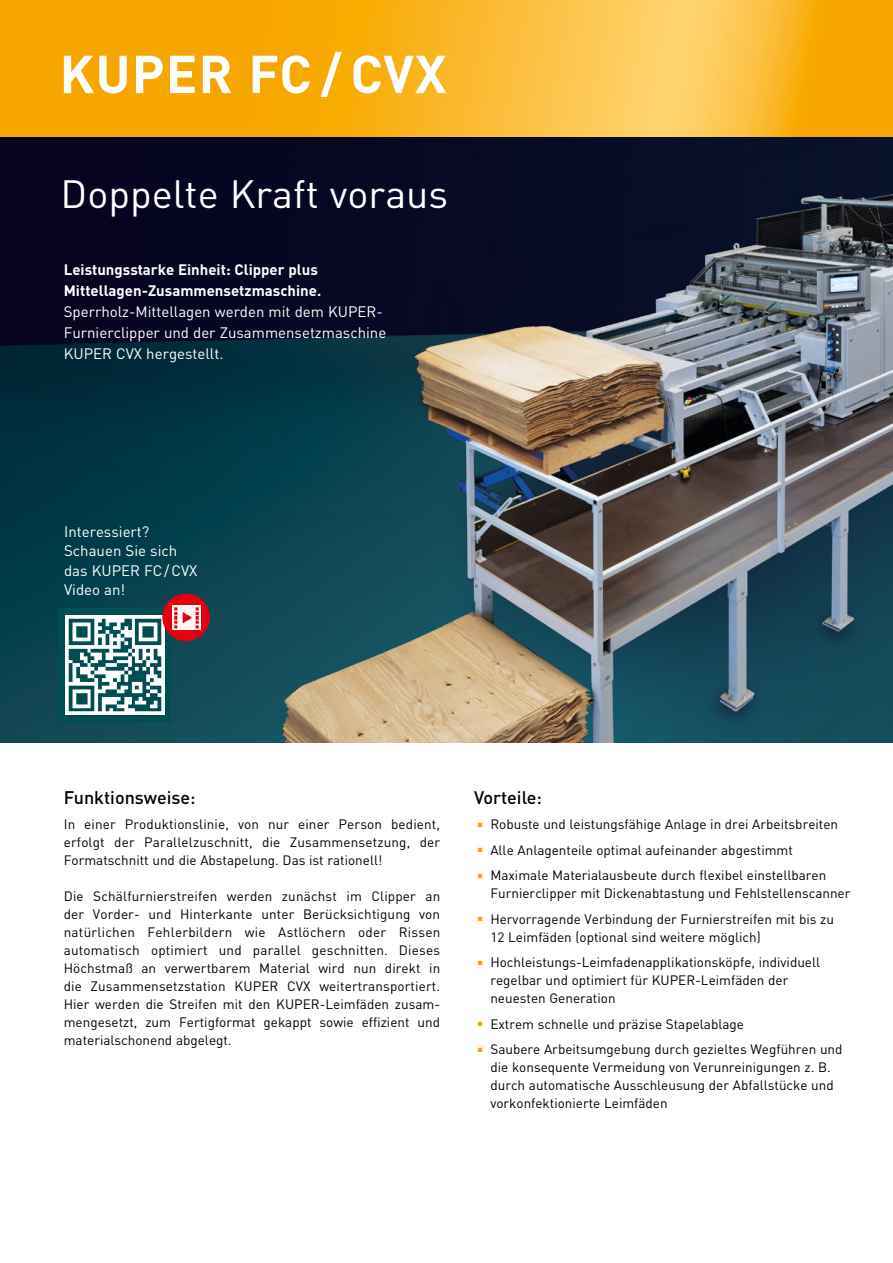
<style>
.page{position:relative;width:893px;height:1263px;background:#fff}
.page>*{position:absolute;margin:0;border:0;box-sizing:border-box;transform-origin:0 0}
.t1{font:700 52.5px "DIN";letter-spacing:.02em;color:#fff}
.t2{font:45px "DIN";color:#f7a600}
.t3{font:39px "DIN";color:#fff}
.t4{font:500 18px "DIN";color:#000}
.t5{font:15px/19.5px "DIN";color:#fff}
.t6{font:700 15px/21px "DIN";color:#fff}
.t7{font:13.5px/18px "DIN";color:#000}
</style>
<div class="page">
<img style="left:0;top:136px;width:186px;height:606px">
<svg style="left:0;top:0;width:892px;height:136px;background:#f9b320"></svg>
<hr style="left:892px;top:0;width:1px;height:136px;background:#f7a600">
<img style="left:186px;top:136px;width:707px;height:606px">
<div style="left:58px;top:608px;width:113px;height:114px;background:#004d52"></div>
<img style="left:65px;top:616px;width:99px;height:99px">
<div style="left:162px;top:594px;width:48px;height:47px;background:#e3000f;border-radius:50%"></div>
<svg style="left:172px;top:605px;width:29px;height:25px"></svg>
<img style="left:172px;top:605px;width:28px;height:24px">
<h1 class="t1" style="left:60px;top:40px;width:389px">KUPER FC / CVX</h1>
<h3 class="t3" style="left:61px;top:170px;width:389px">Doppelte Kraft voraus</h3>
<p class="t6" style="left:64px;top:258px;width:259px">Leistungsstarke Einheit: Clipper plus<br>Mittellagen-Zusammensetzmaschine.</p>
<p class="t5" style="left:64px;top:300px;width:324px;line-height:21px">Sperrholz-Mittellagen werden mit dem KUPER-<br>Furnierclipper und der Zusammensetzmaschine<br>KUPER CVX hergestellt.</p>
<p class="t5" style="left:64px;top:521px;width:135px">Interessiert?<br>Schauen Sie sich das KUPER FC/CVX<br>Video an!</p>
<h3 class="t4" style="left:64px;top:786px;width:133px">Funktionsweise:</h3>
<p class="t7" style="left:64px;top:815px;width:378px;text-align:justify">In einer Produktionslinie, von nur einer Person bedient, erfolgt der Parallelzuschnitt, die Zusammensetzung, der Formatschnitt und die Abstapelung. Das ist rationell!</p>
<p class="t7" style="left:64px;top:887px;width:378px;text-align:justify">Die Schälfurnierstreifen werden zunächst im Clipper an der Vorder- und Hinterkante unter Berücksichtigung von natürlichen Fehlerbildern wie Astlöchern oder Rissen automatisch optimiert und parallel geschnitten. Dieses Höchstmaß an verwertbarem Material wird nun direkt in die Zusammensetzstation KUPER CVX weitertransportiert.<br>Hier werden die Streifen mit den KUPER-Leimfäden zusam&shy;mengesetzt, zum Fertigformat gekappt sowie effizient und materialschonend abgelegt.</p>
<h3 class="t4" style="left:474px;top:786px;width:69px">Vorteile:</h3>
<h2 class="t2" style="left:474px;top:792px;width:14px">·</h2>
<p class="t7" style="left:490px;top:815px;width:349px">Robuste und leistungsfähige Anlage in drei Arbeitsbreiten</p>
<h2 class="t2" style="left:474px;top:818px;width:14px">·</h2>
<p class="t7" style="left:490px;top:840px;width:304px">Alle Anlagenteile optimal aufeinander abgestimmt</p>
<h2 class="t2" style="left:474px;top:843px;width:14px">·</h2>
<p class="t7" style="left:490px;top:866px;width:362px">Maximale Materialausbeute durch flexibel einstellbaren<br>Furnierclipper mit Dickenabtastung und Fehlstellenscanner</p>
<h2 class="t2" style="left:474px;top:887px;width:14px">·</h2>
<p class="t7" style="left:490px;top:909px;width:345px">Hervorragende Verbindung der Furnierstreifen mit bis zu<br>12 Leimfäden (optional sind weitere möglich)</p>
<h2 class="t2" style="left:474px;top:930px;width:14px">·</h2>
<p class="t7" style="left:490px;top:953px;width:331px">Hochleistungs-Leimfadenapplikationsköpfe, individuell regelbar und optimiert für KUPER-Leimfäden der neuesten Generation</p>
<h2 class="t2" style="left:474px;top:992px;width:14px">·</h2>
<p class="t7" style="left:490px;top:1014px;width:255px">Extrem schnelle und präzise Stapelablage</p>
<h2 class="t2" style="left:474px;top:1017px;width:14px">·</h2>
<p class="t7" style="left:490px;top:1040px;width:354px">Saubere Arbeitsumgebung durch gezieltes Wegführen und die konsequente Vermeidung von Verunreinigungen z. B. durch automatische Ausschleusung der Abfallstücke und vorkonfektionierte Leimfäden</p>
</div>
